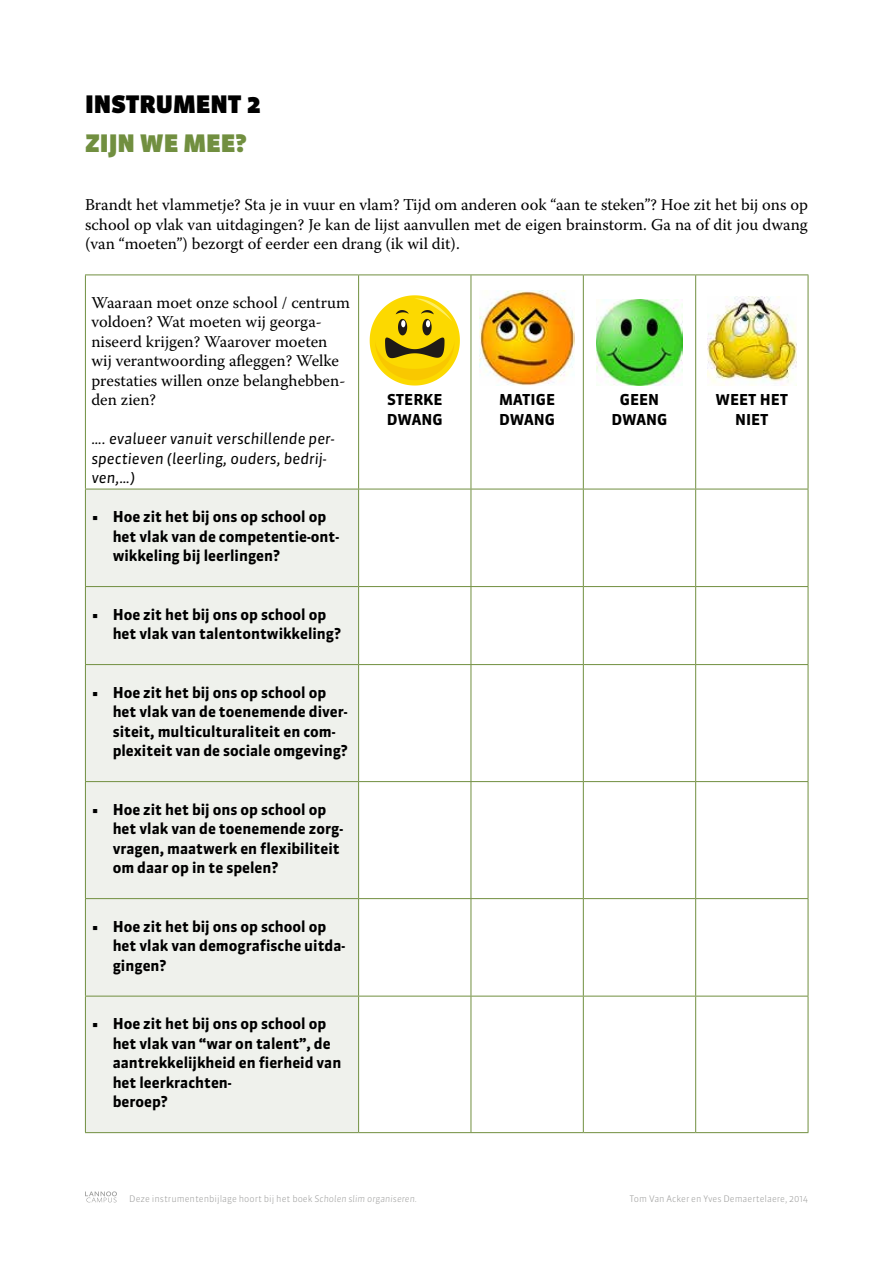
<style>
.page{position:relative;width:893px;height:1263px;background:#fff}
.page>*{position:absolute;margin:0;border:0;box-sizing:border-box;transform-origin:0 0}
.t1{font:900 24px "Sanuk";color:#000}
.t2{font:900 24px "Sanuk";color:#718f40}
.t3{font:16.5px/19.5px "Warnock Pro";color:#000;text-align:justify}
.t4{font:700 15px/19.5px "Sanuk";color:#000}
.t5{font:italic 15px/19.5px "Sanuk";color:#000}
.t6{font:15px/19.5px "Sanuk Bold SC";color:#000}
.t7{font:300 9px "Sanuk";color:#9d9d9c}
.s1{font-style:italic}
</style>
<div class="page">
<svg style="left:85px;top:1191px;width:32px;height:11px"></svg>
<svg style="left:584px;top:276px;width:224px;height:213px"></svg>
<div style="left:86px;top:490px;width:272px;height:642px;background:#eff1ec"></div>
<hr style="left:85px;top:275px;width:274px;height:1px;background:#718f40">
<hr style="left:85px;top:275px;width:1px;height:214px;background:#718f40">
<hr style="left:359px;top:275px;width:112px;height:1px;background:#718f40">
<hr style="left:358px;top:275px;width:1px;height:214px;background:#718f40">
<hr style="left:471px;top:275px;width:112px;height:1px;background:#718f40">
<hr style="left:471px;top:275px;width:1px;height:214px;background:#718f40">
<hr style="left:583px;top:275px;width:113px;height:1px;background:#718f40">
<hr style="left:583px;top:275px;width:1px;height:214px;background:#718f40">
<hr style="left:696px;top:275px;width:112px;height:1px;background:#718f40">
<hr style="left:695px;top:275px;width:1px;height:214px;background:#718f40">
<hr style="left:808px;top:275px;width:1px;height:214px;background:#718f40">
<hr style="left:85px;top:489px;width:274px;height:1px;background:#718f40">
<hr style="left:85px;top:489px;width:1px;height:97px;background:#718f40">
<hr style="left:359px;top:489px;width:112px;height:1px;background:#718f40">
<hr style="left:358px;top:489px;width:1px;height:97px;background:#718f40">
<hr style="left:471px;top:489px;width:112px;height:1px;background:#718f40">
<hr style="left:471px;top:489px;width:1px;height:97px;background:#718f40">
<hr style="left:583px;top:489px;width:113px;height:1px;background:#718f40">
<hr style="left:583px;top:489px;width:1px;height:97px;background:#718f40">
<hr style="left:696px;top:489px;width:112px;height:1px;background:#718f40">
<hr style="left:695px;top:489px;width:1px;height:97px;background:#718f40">
<hr style="left:808px;top:489px;width:1px;height:97px;background:#718f40">
<hr style="left:85px;top:586px;width:274px;height:1px;background:#718f40">
<hr style="left:85px;top:587px;width:1px;height:77px;background:#718f40">
<hr style="left:359px;top:586px;width:112px;height:1px;background:#718f40">
<hr style="left:358px;top:587px;width:1px;height:77px;background:#718f40">
<hr style="left:471px;top:586px;width:112px;height:1px;background:#718f40">
<hr style="left:471px;top:587px;width:1px;height:77px;background:#718f40">
<hr style="left:583px;top:586px;width:113px;height:1px;background:#718f40">
<hr style="left:583px;top:587px;width:1px;height:77px;background:#718f40">
<hr style="left:696px;top:586px;width:112px;height:1px;background:#718f40">
<hr style="left:695px;top:587px;width:1px;height:77px;background:#718f40">
<hr style="left:808px;top:587px;width:1px;height:77px;background:#718f40">
<hr style="left:85px;top:664px;width:274px;height:1px;background:#718f40">
<hr style="left:85px;top:665px;width:1px;height:116px;background:#718f40">
<hr style="left:359px;top:664px;width:112px;height:1px;background:#718f40">
<hr style="left:358px;top:665px;width:1px;height:116px;background:#718f40">
<hr style="left:471px;top:664px;width:112px;height:1px;background:#718f40">
<hr style="left:471px;top:665px;width:1px;height:116px;background:#718f40">
<hr style="left:583px;top:664px;width:113px;height:1px;background:#718f40">
<hr style="left:583px;top:665px;width:1px;height:116px;background:#718f40">
<hr style="left:696px;top:664px;width:112px;height:1px;background:#718f40">
<hr style="left:695px;top:665px;width:1px;height:116px;background:#718f40">
<hr style="left:808px;top:665px;width:1px;height:116px;background:#718f40">
<hr style="left:85px;top:781px;width:274px;height:1px;background:#718f40">
<hr style="left:85px;top:782px;width:1px;height:116px;background:#718f40">
<hr style="left:359px;top:781px;width:112px;height:1px;background:#718f40">
<hr style="left:358px;top:782px;width:1px;height:116px;background:#718f40">
<hr style="left:471px;top:781px;width:112px;height:1px;background:#718f40">
<hr style="left:471px;top:782px;width:1px;height:116px;background:#718f40">
<hr style="left:583px;top:781px;width:113px;height:1px;background:#718f40">
<hr style="left:583px;top:782px;width:1px;height:116px;background:#718f40">
<hr style="left:696px;top:781px;width:112px;height:1px;background:#718f40">
<hr style="left:695px;top:782px;width:1px;height:116px;background:#718f40">
<hr style="left:808px;top:782px;width:1px;height:116px;background:#718f40">
<hr style="left:85px;top:898px;width:274px;height:1px;background:#718f40">
<hr style="left:85px;top:899px;width:1px;height:97px;background:#718f40">
<hr style="left:359px;top:898px;width:112px;height:1px;background:#718f40">
<hr style="left:358px;top:899px;width:1px;height:97px;background:#718f40">
<hr style="left:471px;top:898px;width:112px;height:1px;background:#718f40">
<hr style="left:471px;top:899px;width:1px;height:97px;background:#718f40">
<hr style="left:583px;top:898px;width:113px;height:1px;background:#718f40">
<hr style="left:583px;top:899px;width:1px;height:97px;background:#718f40">
<hr style="left:696px;top:898px;width:112px;height:1px;background:#718f40">
<hr style="left:695px;top:899px;width:1px;height:97px;background:#718f40">
<hr style="left:808px;top:899px;width:1px;height:97px;background:#718f40">
<hr style="left:85px;top:996px;width:274px;height:1px;background:#718f40">
<hr style="left:85px;top:996px;width:1px;height:136px;background:#718f40">
<hr style="left:359px;top:996px;width:112px;height:1px;background:#718f40">
<hr style="left:358px;top:996px;width:1px;height:136px;background:#718f40">
<hr style="left:471px;top:996px;width:112px;height:1px;background:#718f40">
<hr style="left:471px;top:996px;width:1px;height:136px;background:#718f40">
<hr style="left:583px;top:996px;width:113px;height:1px;background:#718f40">
<hr style="left:583px;top:996px;width:1px;height:136px;background:#718f40">
<hr style="left:696px;top:996px;width:112px;height:1px;background:#718f40">
<hr style="left:695px;top:996px;width:1px;height:136px;background:#718f40">
<hr style="left:808px;top:996px;width:1px;height:136px;background:#718f40">
<hr style="left:85px;top:1132px;width:274px;height:1px;background:#718f40">
<hr style="left:359px;top:1132px;width:112px;height:1px;background:#718f40">
<hr style="left:471px;top:1132px;width:112px;height:1px;background:#718f40">
<hr style="left:583px;top:1132px;width:113px;height:1px;background:#718f40">
<hr style="left:696px;top:1132px;width:112px;height:1px;background:#718f40">
<svg style="left:370px;top:295px;width:90px;height:91px"></svg>
<img style="left:479px;top:290px;width:96px;height:96px">
<img style="left:596px;top:299px;width:87px;height:87px">
<img style="left:707px;top:297px;width:89px;height:89px">
<h1 class="t1" style="left:85px;top:89px;width:178px">INSTRUMENT 2</h1>
<h1 class="t2" style="left:85px;top:128px;width:163px">ZIJN WE MEE?</h1>
<p class="t3" style="left:85px;top:195px;width:724px">Brandt het vlammetje? Sta je in vuur en vlam? Tijd om anderen ook “aan te steken”? Hoe zit het bij ons op school op vlak van uitdagingen? Je kan de lijst aanvullen met de eigen brainstorm. Ga na of dit jou dwang (van “moeten”) bezorgt of eerder een drang (ik wil dit).</p>
<p class="t3" style="left:91px;top:292px;width:260px;text-align:left">Waaraan moet onze school / centrum voldoen? Wat moeten wij georga&shy;niseerd krijgen? Waarover moeten wij verantwoording afleggen? Welke prestaties willen onze belanghebben&shy;den zien?</p>
<p class="t5" style="left:91px;top:429px;width:245px">…. evalueer vanuit verschillende per&shy;spectieven (leerling, ouders, bedrij&shy;ven,…)</p>
<p class="t4" style="left:113px;top:507px;width:228px;text-indent:-21px">• Hoe zit het bij ons op school op het vlak van de competentie-ont&shy;wikkeling bij leerlingen?</p>
<p class="t4" style="left:113px;top:604px;width:230px;text-indent:-21px">• Hoe zit het bij ons op school op het vlak van talentontwikkeling?</p>
<p class="t4" style="left:113px;top:682px;width:237px;text-indent:-21px">• Hoe zit het bij ons op school op het vlak van de toenemende diver&shy;siteit, multiculturaliteit en com&shy;plexiteit van de sociale omgeving?</p>
<p class="t4" style="left:113px;top:799px;width:232px;text-indent:-21px">• Hoe zit het bij ons op school op het vlak van de toenemende zorg&shy;vragen, maatwerk en flexibiliteit om daar op in te spelen?</p>
<p class="t4" style="left:113px;top:916px;width:234px;text-indent:-21px">• Hoe zit het bij ons op school op het vlak van demografische uitda&shy;gingen?</p>
<p class="t4" style="left:113px;top:1014px;width:230px;text-indent:-21px">• Hoe zit het bij ons op school op het vlak van “war on talent”, de aantrekkelijkheid en fierheid van het leerkrachten-<br>beroep?</p>
<p class="t6" style="left:387px;top:390px;width:58px">STERKE<br>DWANG</p>
<p class="t6" style="left:499px;top:390px;width:58px">MATIGE<br>DWANG</p>
<p class="t6" style="left:611px;top:390px;width:58px;text-align:center">GEEN<br>DWANG</p>
<p class="t6" style="left:715px;top:390px;width:74px;text-align:center">WEET HET<br>NIET</p>
<p class="t7" style="left:129px;top:1193px;width:289px">Deze instrumentenbijlage hoort bij het boek <span class="s1">Scholen slim organiseren.</span></p>
<p class="t7" style="left:629px;top:1193px;width:180px">Tom Van Acker en Yves Demaertelaere, 2014</p>
</div>
